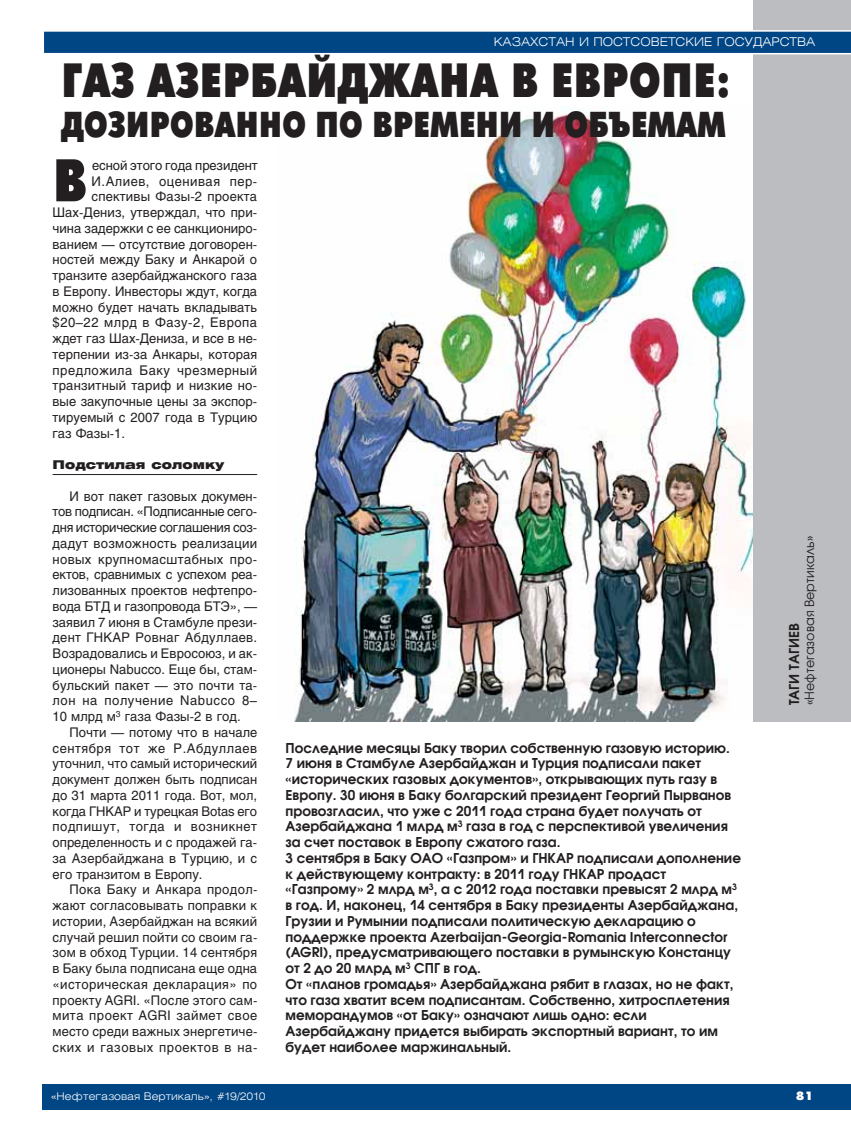
<style>
.page{position:relative;width:851px;height:1127px;background:#fff}
.page>*{position:absolute;margin:0;border:0;box-sizing:border-box;transform-origin:0 0}
.t1{font:700 60px "Futura Futuris X Cond C";color:#231f20}
.t2{font:700 48px "Futura Futuris X Cond C";color:#231f20}
.t3{font:700 36px "Futura Futuris X Cond C";letter-spacing:-.005em;color:#231f20}
.t4{font:600 13.5px/15.8px "Avant Garde Gothic C";letter-spacing:.005em;color:#231f20}
.t5{font:13.2px/15.8px "Helios";letter-spacing:.005em;color:#231f20;text-align:justify}
.t6{font:13.2px "Helios";letter-spacing:.04em;color:#231f20}
.t7{font:12.75px "Avant Garde Gothic C";letter-spacing:.005em;color:#231f20}
.t8{font:300 12px "Helios Ext";color:#fff}
.t9{font:900 12px "Helios Ext";letter-spacing:.005em;color:#231f20}
.t10{font:12px "Futura Futuris XC";color:#fff}
.t11{font:300 10.5px "Helios Ext";color:#fff}
</style>
<div class="page">
<hr style="left:53px;top:474px;width:204px;height:1px;background:#231f20">
<img style="left:294px;top:107px;width:459px;height:614px">
<div style="left:43px;top:1084px;width:807px;height:26px;background:#004584"></div>
<div style="left:753px;top:0;width:97px;height:721px;background:#bbbdc0"></div>
<svg style="left:44px;top:30px;width:806px;height:24px;background:#1d5a91"></svg>
<p class="t8" style="left:494px;top:37px;width:323px">КАЗАХСТАН И ПОСТСОВЕТСКИЕ ГОСУДАРСТВА</p>
<h2 class="t2" style="left:61px;top:62px;width:671px">ГАЗ АЗЕРБАЙДЖАНА В ЕВРОПЕ:</h2>
<h3 class="t3" style="left:61px;top:111px;width:666px">ДОЗИРОВАННО ПО ВРЕМЕНИ И ОБЪЕМАМ</h3>
<h1 class="t1" style="left:53px;top:157px;width:36px">В</h1>
<p class="t5" style="left:92px;top:159px;width:167px">есной этого года президент</p>
<p class="t6" style="left:92px;top:176px;width:167px">И.Алиев, оценивая пер-</p>
<p class="t5" style="left:92px;top:190px;width:167px">спективы Фазы-2 проекта</p>
<p class="t5" style="left:53px;top:206px;width:206px">Шах-Дениз, утверждал, что при-</p>
<p class="t5" style="left:53px;top:222px;width:206px">чина задержки с ее санкциониро-</p>
<p class="t5" style="left:53px;top:237px;width:206px">ванием — отсутствие договорен-</p>
<p class="t5" style="left:53px;top:253px;width:206px">ностей между Баку и Анкарой о</p>
<p class="t5" style="left:53px;top:269px;width:206px">транзите азербайджанского газа</p>
<p class="t5" style="left:53px;top:285px;width:206px">в Европу. Инвесторы ждут, когда</p>
<p class="t5" style="left:53px;top:300px;width:206px">можно будет начать вкладывать</p>
<p class="t6" style="left:53px;top:318px;width:206px">$20–22 млрд в Фазу-2, Европа</p>
<p class="t5" style="left:53px;top:332px;width:206px">ждет газ Шах-Дениза, и все в не-</p>
<p class="t5" style="left:53px;top:348px;width:206px">терпении из-за Анкары, которая</p>
<p class="t6" style="left:53px;top:365px;width:206px">предложила Баку чрезмерный</p>
<p class="t5" style="left:53px;top:379px;width:206px">транзитный тариф и низкие но-</p>
<p class="t5" style="left:53px;top:395px;width:206px">вые закупочные цены за экспор-</p>
<p class="t5" style="left:53px;top:411px;width:206px">тируемый с 2007 года в Турцию</p>
<p class="t5" style="left:53px;top:426px;width:74px">газ Фазы-1.</p>
<p class="t9" style="left:53px;top:460px;width:173px">Подстилая соломку</p>
<p class="t5" style="left:53px;top:489px;width:206px;text-indent:17px">И вот пакет газовых докумен&shy;тов подписан. «Подписанные сего&shy;дня исторические соглашения соз&shy;дадут возможность реализации новых крупномасштабных про&shy;ектов, сравнимых с успехом реа&shy;лизованных проектов нефтепро&shy;вода БТД и газопровода БТЭ», — заявил 7 июня в Стамбуле прези&shy;дент ГНКАР Ровнаг Абдуллаев.<br>Возрадовались и Евросоюз, и ак&shy;ционеры Nabucco. Еще бы, стам&shy;бульский пакет — это почти та&shy;лон на получение Nabucco 8– 10 млрд м<sup>3</sup> газа Фазы-2 в год.</p>
<p class="t5" style="left:53px;top:726px;width:206px;text-indent:17px">Почти — потому что в начале сентября тот же Р.Абдуллаев уточнил, что самый исторический документ должен быть подписан до 31 марта 2011 года. Вот, мол, когда ГНКАР и турецкая Botas его подпишут, тогда и возникнет определенность и с продажей га&shy;за Азербайджана в Турцию, и с его транзитом в Европу.</p>
<p class="t5" style="left:53px;top:883px;width:206px;text-indent:17px">Пока Баку и Анкара продол&shy;жают согласовывать поправки к истории, Азербайджан на всякий случай решил пойти со своим га&shy;зом в обход Турции. 14 сентября в Баку была подписана еще одна «историческая декларация» по проекту AGRI. «После этого сам&shy;мита проект AGRI займет свое место среди важных энергетиче&shy;ских и газовых проектов в на-</p>
<p class="t4" style="left:285px;top:741px;width:457px">Последние месяцы Баку творил собственную газовую историю.<br>7 июня в Стамбуле Азербайджан и Турция подписали пакет «исторических газовых документов», открывающих путь газу в Европу. 30 июня в Баку болгарский президент Георгий Пырванов провозгласил, что уже с 2011 года страна будет получать от Азербайджана 1 млрд м<sup>3</sup> газа в год с перспективой увеличения за счет поставок в Европу сжатого газа.<br>3 сентября в Баку ОАО «Газпром» и ГНКАР подписали дополнение к действующему контракту: в 2011 году ГНКАР продаст «Газпрому» 2 млрд м<sup>3</sup>, а с 2012 года поставки превысят 2 млрд м<sup>3 </sup>в год. И, наконец, 14 сентября в Баку президенты Азербайджана, Грузии и Румынии подписали политическую декларацию о поддержке проекта Azerbaijan-Georgia-Romania Interconnector (AGRI), предусматривающего поставки в румынскую Констанцу от 2 до 20 млрд м<sup>3</sup> СПГ в год.<br>От «планов громадья» Азербайджана рябит в глазах, но не факт, что газа хватит всем подписантам. Собственно, хитросплетения меморандумов «от Баку» означают лишь одно: если Азербайджану придется выбирать экспортный вариант, то им будет наиболее маржинальный.</p>
<p class="t7" style="left:804px;top:705px;width:171px;rotate:-90deg">«Нефтегазовая Вертикаль»</p>
<p class="t4" style="left:787px;top:705px;width:84px;rotate:-90deg">ТАГИ ТАГИЕВ</p>
<p class="t11" style="left:51px;top:1092px;width:216px">«Нефтегазовая Вертикаль», #19/2010</p>
<p class="t10" style="left:796px;top:1091px;width:18px">81</p>
</div>
